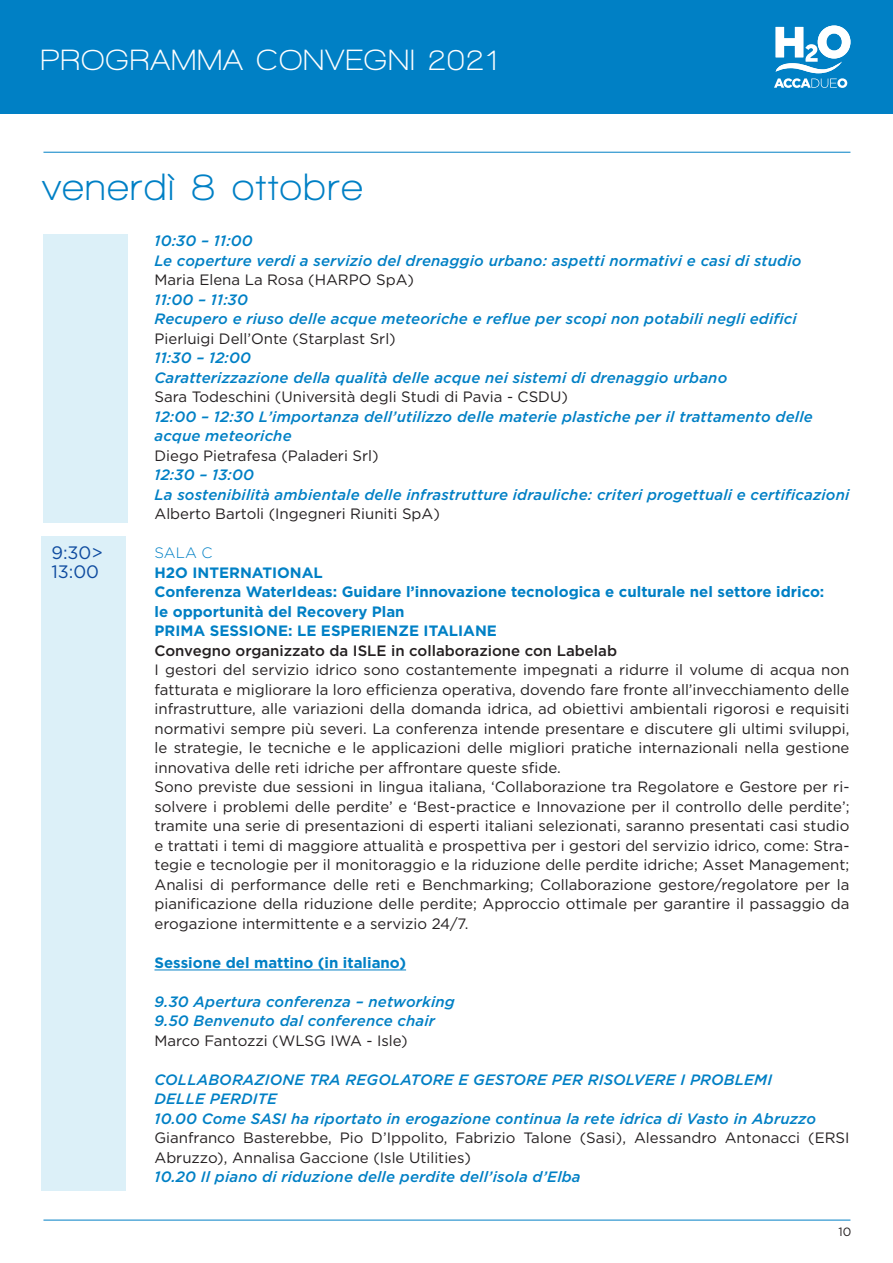
<style>
.page{position:relative;width:893px;height:1263px;background:#fff}
.page>*{position:absolute;margin:0;border:0;box-sizing:border-box;transform-origin:0 0}
.t1{font:700 39px "Walkway";letter-spacing:.05em;color:#0080c5}
.t2{font:700 30px "Walkway";letter-spacing:.05em;color:#fff}
.t3{font:18px/19.5px "Gotham";color:#0f4ca0}
.t4{font:15px/19.5px "Gotham";color:#231f20}
.t5{font:italic 500 15px/19.5px "Gotham";letter-spacing:.01em;color:#0080c5}
.t6{font:700 15px/19.5px "Gotham";color:#0080c5}
.t7{font:500 15px "Gotham";color:#231f20}
.t8{font:300 15px "Gotham";color:#0080c5}
.t9{font:12px "Gotham";color:#231f20}
</style>
<div class="page">
<hr style="left:154px;top:970px;width:252px;height:1px;background:#0080c5">
<hr style="left:43px;top:152px;width:807px;height:1px;background:#0080c5">
<div style="left:42px;top:536px;width:84px;height:655px;background:#dcf0f8"></div>
<div style="left:0;top:0;width:892px;height:113px;background:#0080c5"></div>
<svg style="left:774px;top:26px;width:76px;height:62px"></svg>
<div style="left:43px;top:234px;width:85px;height:288px;background:#dcf0f8"></div>
<hr style="left:43px;top:1220px;width:807px;height:1px;background:#0080c5">
<h2 class="t2" style="left:41px;top:44px;width:458px">PROGRAMMA CONVEGNI 2021</h2>
<h1 class="t1" style="left:43px;top:166px;width:321px">venerdì 8 ottobre</h1>
<p class="t3" style="left:51px;top:542px;width:53px">9:30&gt;<br>13:00</p>
<p class="t5" style="left:154px;top:231px;width:649px">10:30 – 11:00<br>Le coperture verdi a servizio del drenaggio urbano: aspetti normativi e casi di studio</p>
<p class="t4" style="left:154px;top:270px;width:261px">Maria Elena La Rosa (HARPO SpA)</p>
<p class="t5" style="left:154px;top:290px;width:644px">11:00 – 11:30<br>Recupero e riuso delle acque meteoriche e reflue per scopi non potabili negli edifici</p>
<p class="t4" style="left:154px;top:329px;width:243px">Pierluigi Dell’Onte (Starplast Srl)</p>
<p class="t5" style="left:154px;top:348px;width:574px">11:30 – 12:00<br>Caratterizzazione della qualità delle acque nei sistemi di drenaggio urbano</p>
<p class="t4" style="left:154px;top:387px;width:415px">Sara Todeschini (Università degli Studi di Pavia - CSDU)</p>
<p class="t5" style="left:154px;top:407px;width:660px">12:00 – 12:30 L’importanza dell’utilizzo delle materie plastiche per il trattamento delle acque meteoriche</p>
<p class="t4" style="left:154px;top:446px;width:226px">Diego Pietrafesa (Paladeri Srl)</p>
<p class="t5" style="left:154px;top:465px;width:696px">12:30 – 13:00<br>La sostenibilità ambientale delle infrastrutture idrauliche: criteri progettuali e certificazioni</p>
<p class="t4" style="left:154px;top:504px;width:287px">Alberto Bartoli (Ingegneri Riuniti SpA)</p>
<p class="t8" style="left:154px;top:545px;width:59px">SALA C</p>
<p class="t6" style="left:154px;top:562px;width:671px">H2O INTERNATIONAL<br>Conferenza WaterIdeas: Guidare l’innovazione tecnologica e culturale nel settore idrico: le opportunità del Recovery Plan<br>PRIMA SESSIONE: LE ESPERIENZE ITALIANE</p>
<p class="t7" style="left:154px;top:642px;width:464px">Convegno organizzato da ISLE in collaborazione con Labelab</p>
<p class="t4" style="left:154px;top:660px;width:696px">I gestori del servizio idrico sono costantemente impegnati a ridurre il volume di acqua non fatturata e migliorare la loro efficienza operativa, dovendo fare fronte all’invecchiamento delle infrastrutture, alle variazioni della domanda idrica, ad obiettivi ambientali rigorosi e requisiti normativi sempre più severi. La conferenza intende presentare e discutere gli ultimi sviluppi, le strategie, le tecniche e le applicazioni delle migliori pratiche internazionali nella gestione innovativa delle reti idriche per affrontare queste sfide.<br>Sono previste due sessioni in lingua italiana, ‘Collaborazione tra Regolatore e Gestore per ri&shy;solvere i problemi delle perdite’ e ‘Best-practice e Innovazione per il controllo delle perdite’; tramite una serie di presentazioni di esperti italiani selezionati, saranno presentati casi studio e trattati i temi di maggiore attualità e prospettiva per i gestori del servizio idrico, come: Stra&shy;tegie e tecnologie per il monitoraggio e la riduzione delle perdite idriche; Asset Management; Analisi di performance delle reti e Benchmarking; Collaborazione gestore/regolatore per la pianificazione della riduzione delle perdite; Approccio ottimale per garantire il passaggio da erogazione intermittente e a servizio 24/7.</p>
<p class="t6" style="left:154px;top:952px;width:253px">Sessione del mattino (in italiano)</p>
<p class="t5" style="left:154px;top:992px;width:302px">9.30 Apertura conferenza – networking<br>9.50 Benvenuto dal conference chair</p>
<p class="t4" style="left:154px;top:1031px;width:255px">Marco Fantozzi (WLSG IWA - Isle)</p>
<p class="t5" style="left:154px;top:1070px;width:663px">COLLABORAZIONE TRA REGOLATORE E GESTORE PER RISOLVERE I PROBLEMI<br>DELLE PERDITE<br>10.00 Come SASI ha riportato in erogazione continua la rete idrica di Vasto in Abruzzo</p>
<p class="t4" style="left:154px;top:1128px;width:696px">Gianfranco Basterebbe, Pio D’Ippolito, Fabrizio Talone (Sasi), Alessandro Antonacci (ERSI<br>Abruzzo), Annalisa Gaccione (Isle Utilities)</p>
<p class="t5" style="left:154px;top:1167px;width:428px">10.20 Il piano di riduzione delle perdite dell’isola d’Elba</p>
<p class="t9" style="left:839px;top:1225px;width:14px">10</p>
</div>
